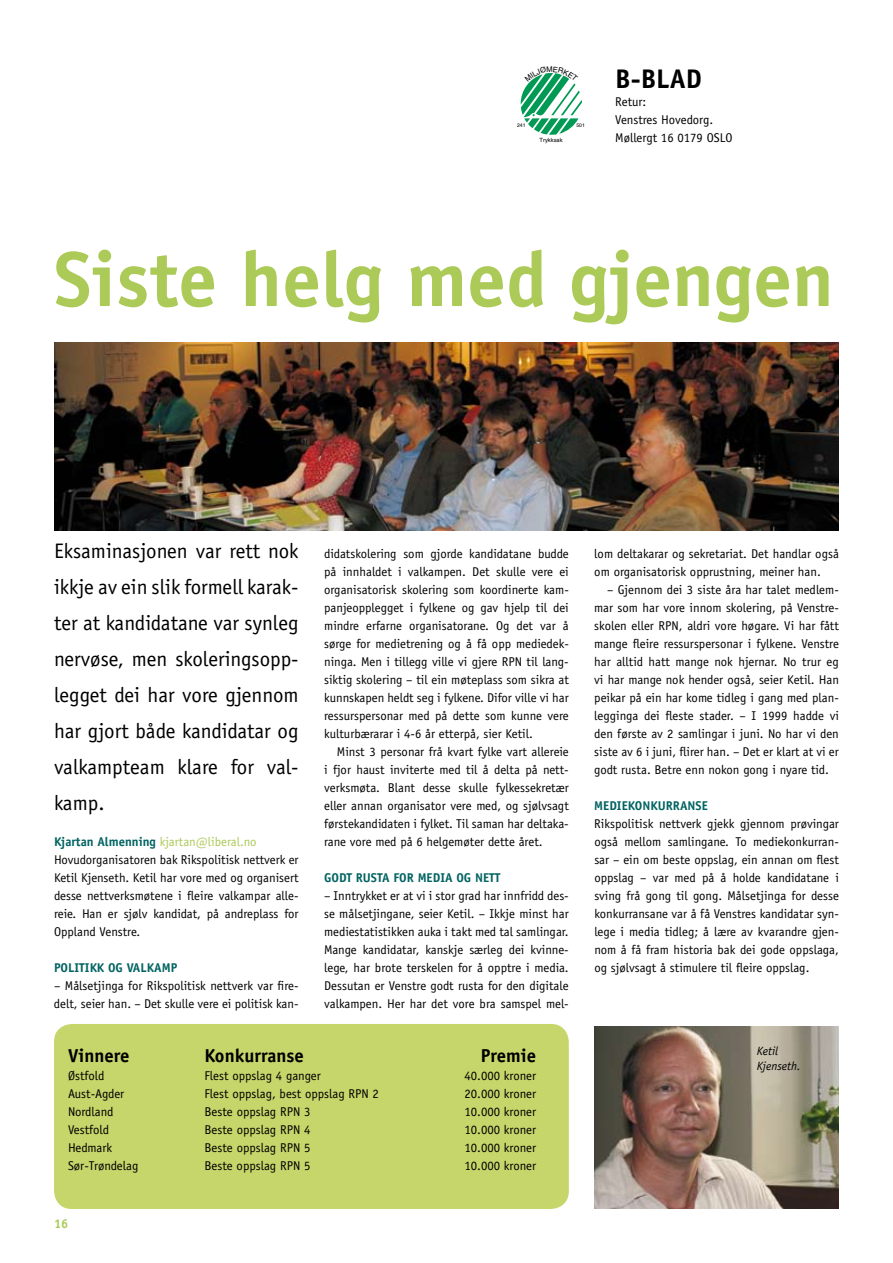
<style>
.page{position:relative;width:893px;height:1263px;background:#fff}
.page>*{position:absolute;margin:0;border:0;box-sizing:border-box;transform-origin:0 0}
.t1{font:700 78px "Officina Sans";color:#acca57}
.t2{font:700 27px "Officina Sans";color:#000}
.t3{font:21px/36px "Officina Sans";color:#000;text-align:justify}
.t4{font:700 18.75px "Officina Sans";color:#000}
.t5{font:12.75px/18px "Officina Sans";color:#000;text-align:justify}
.t6{font:700 12.75px "Officina Sans";color:#006361}
.t7{font:12.75px "Officina Sans";letter-spacing:-.02em;color:#000}
.t8{font:700 12.75px "Officina Sans";color:#acca57}
.t9{font:italic 12px/15px "Officina Sans";color:#000}
.t10{font:5.7px "Helvetica";color:#000}
.t11{font:5.1px "Helvetica";color:#000}
.s1{font-weight:700;color:#006361}
.s2{color:#acca57}
</style>
<div class="page">
<div style="left:54px;top:1024px;width:515px;height:185px;background:#c6d66a;border-radius:18px"></div>
<img style="left:594px;top:1027px;width:245px;height:182px">
<img style="left:54px;top:342px;width:785px;height:189px">
<svg style="left:521px;top:73px;width:61px;height:62px"></svg>
<p class="t11" style="left:517px;top:123px;width:10px">241</p>
<p class="t11" style="left:576px;top:123px;width:10px">501</p>
<p class="t10" style="left:540px;top:136px;width:25px">Trykksak</p>
<h2 class="t2" style="left:615px;top:62px;width:41px">B-blad</h2>
<p class="t5" style="left:615px;top:93px;width:119px;text-align:left">Retur:<br>Venstres Hovedorg.<br>Møllergt 16 0179 OSLO</p>
<h1 class="t1" style="left:54px;top:231px;width:781px">Siste helg med gjengen</h1>
<h3 class="t3" style="left:54px;top:533px;width:246px">Eksaminasjonen var rett nok ikkje av ein slik formell karak&shy;ter at kandidatane var synleg nervøse, men skoleringsopp&shy;legget dei har vore gjennom har gjort både kandidatar og valkampteam klare for val&shy;kamp.</h3>
<p class="t5" style="left:54px;top:833px;width:246px;text-align:left"><span class="s1">Kjartan Almenning</span> <span class="s2">kjartan@liberal.no </span>Hovudorganisatoren bak Rikspolitisk nettverk er Ketil Kjenseth. Ketil har vore med og organisert desse nettverksmøtene i fleire valkampar alle&shy;reie. Han er sjølv kandidat, på andreplass for Oppland Venstre.</p>
<p class="t6" style="left:54px;top:960px;width:14px">Politikk</p>
<p class="t6" style="left:108px;top:960px;width:27px">og valkamp</p>
<p class="t5" style="left:54px;top:977px;width:246px">– Målsetjinga for Rikspolitisk nettverk var fire&shy;delt, seier han. – Det skulle vere ei politisk kan-</p>
<p class="t5" style="left:324px;top:545px;width:246px">didatskolering som gjorde kandidatane budde på innhaldet i valkampen. Det skulle vere ei organisatorisk skolering som koordinerte kam&shy;panjeopplegget i fylkene og gav hjelp til dei mindre erfarne organisatorane. Og det var å sørge for medietrening og å få opp mediedek&shy;ninga. Men i tillegg ville vi gjere RPN til lang&shy;siktig skolering – til ein møteplass som sikra at kunnskapen heldt seg i fylkene. Difor ville vi har ressurspersonar med på dette som kunne vere kulturbærarar i 4-6 år etterpå, sier Ketil.</p>
<p class="t5" style="left:324px;top:743px;width:246px;text-indent:13px">Minst 3 personar frå kvart fylke vart allereie i fjor haust inviterte med til å delta på nett&shy;verksmøta. Blant desse skulle fylkessekretær eller annan organisator vere med, og sjølvsagt førstekandidaten i fylket. Til saman har deltaka&shy;rane vore med på 6 helgemøter dette året.</p>
<p class="t6" style="left:324px;top:870px;width:16px">Godt</p>
<p class="t6" style="left:356px;top:870px;width:23px">rusta</p>
<p class="t6" style="left:393px;top:870px;width:8px">for</p>
<p class="t6" style="left:418px;top:870px;width:8px">media</p>
<p class="t6" style="left:456px;top:870px;width:26px">og nett</p>
<p class="t5" style="left:324px;top:887px;width:246px">– Inntrykket er at vi i stor grad har innfridd des&shy;se målsetjingane, seier Ketil. – Ikkje minst har mediestatistikken auka i takt med tal samlingar.<br>Mange kandidatar, kanskje særleg dei kvinne&shy;lege, har brote terskelen for å opptre i media.<br>Dessutan er Venstre godt rusta for den digitale valkampen. Her har det vore bra samspel mel-</p>
<h3 class="t4" style="left:68px;top:1044px;width:63px">Vinnere</h3>
<h3 class="t4" style="left:205px;top:1044px;width:101px">Konkurranse</h3>
<h3 class="t4" style="left:481px;top:1044px;width:57px">Premie</h3>
<p class="t5" style="left:68px;top:1067px;width:38px">Østfold</p>
<p class="t5" style="left:205px;top:1067px;width:118px">Flest oppslag 4 ganger</p>
<p class="t5" style="left:464px;top:1067px;width:73px">40.000 kroner</p>
<p class="t7" style="left:68px;top:1086px;width:58px">Aust-Agder</p>
<p class="t5" style="left:205px;top:1085px;width:176px">Flest oppslag, best oppslag RPN 2</p>
<p class="t5" style="left:464px;top:1085px;width:73px">20.000 kroner</p>
<p class="t5" style="left:68px;top:1103px;width:47px">Nordland</p>
<p class="t5" style="left:205px;top:1103px;width:108px">Beste oppslag RPN 3</p>
<p class="t5" style="left:464px;top:1103px;width:73px">10.000 kroner</p>
<p class="t5" style="left:68px;top:1121px;width:43px">Vestfold</p>
<p class="t5" style="left:205px;top:1121px;width:108px">Beste oppslag RPN 4</p>
<p class="t5" style="left:464px;top:1121px;width:73px">10.000 kroner</p>
<p class="t5" style="left:68px;top:1139px;width:46px">Hedmark</p>
<p class="t5" style="left:205px;top:1139px;width:108px">Beste oppslag RPN 5</p>
<p class="t5" style="left:464px;top:1139px;width:73px">10.000 kroner</p>
<p class="t5" style="left:68px;top:1157px;width:72px">Sør-Trøndelag</p>
<p class="t5" style="left:205px;top:1157px;width:108px">Beste oppslag RPN 5</p>
<p class="t5" style="left:464px;top:1157px;width:73px">10.000 kroner</p>
<p class="t8" style="left:54px;top:1215px;width:16px">16</p>
<p class="t5" style="left:594px;top:545px;width:246px">lom deltakarar og sekretariat. Det handlar også om organisatorisk opprustning, meiner han.</p>
<p class="t5" style="left:594px;top:581px;width:246px;text-indent:13px">– Gjennom dei 3 siste åra har talet medlem&shy;mar som har vore innom skolering, på Venstre&shy;skolen eller RPN, aldri vore høgare. Vi har fått mange fleire ressurspersonar i fylkene. Venstre har alltid hatt mange nok hjernar. No trur eg vi har mange nok hender også, seier Ketil. Han peikar på ein har kome tidleg i gang med plan&shy;legginga dei fleste stader. – I 1999 hadde vi den første av 2 samlingar i juni. No har vi den siste av 6 i juni, flirer han. – Det er klart at vi er godt rusta. Betre enn nokon gong i nyare tid.</p>
<p class="t6" style="left:594px;top:798px;width:17px">Mediekonk</p>
<p class="t6" style="left:658px;top:798px;width:16px">urranse</p>
<p class="t5" style="left:594px;top:815px;width:246px">Rikspolitisk nettverk gjekk gjennom prøvingar også mellom samlingane. To mediekonkurran&shy;sar – ein om beste oppslag, ein annan om flest oppslag – var med på å holde kandidatane i sving frå gong til gong. Målsetjinga for desse konkurransane var å få Venstres kandidatar syn&shy;lege i media tidleg; å lære av kvarandre gjen&shy;nom å få fram historia bak dei gode oppslaga, og sjølvsagt å stimulere til fleire oppslag.</p>
<p class="t9" style="left:757px;top:1043px;width:45px">Ketil<br>Kjenseth.</p>
</div>
